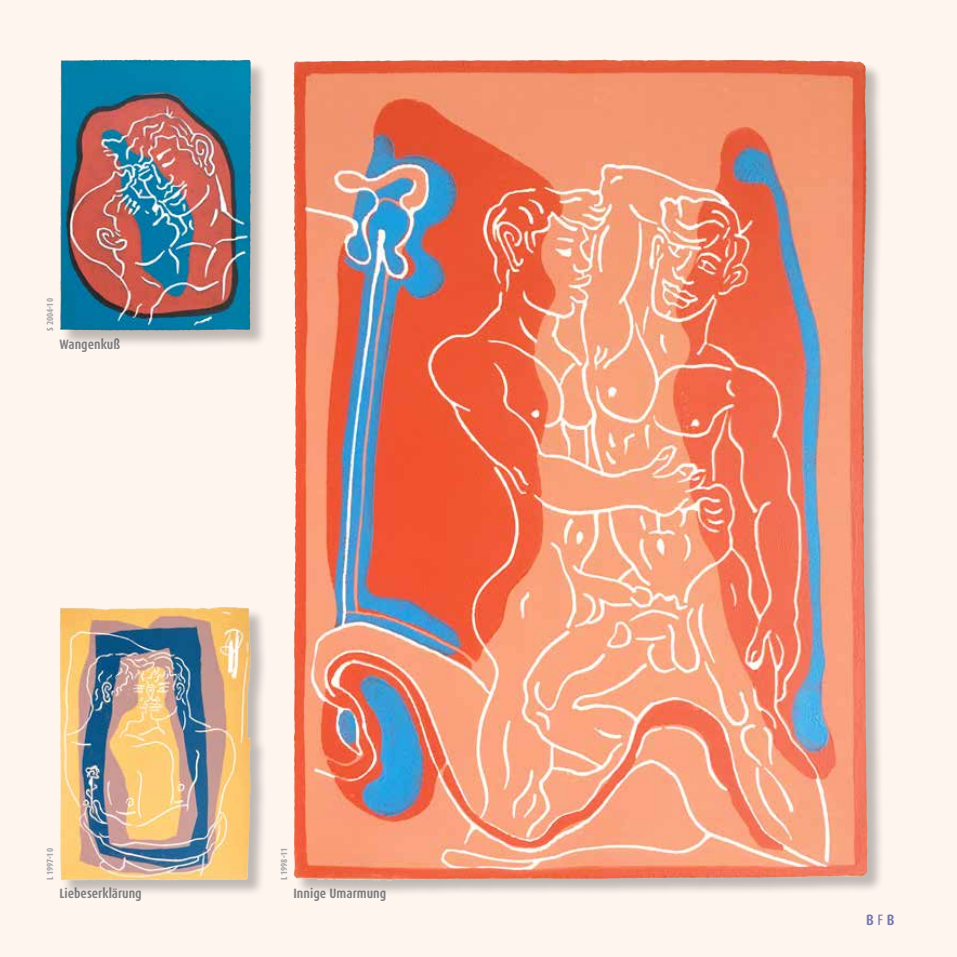
<style>
.page{position:relative;width:957px;height:957px;background:#fff5ef}
.page>*{position:absolute;margin:0;border:0;box-sizing:border-box;transform-origin:0 0}
.t1{font:700 15px "Dax Condensed";color:#7578b0}
.t2{font:700 13.5px "Dax Condensed";color:#808285}
.t3{font:800 9px "Dax Condensed";color:#a7a9ac}
.s1{font-weight:400}
</style>
<div class="page">
<div style="left:61px;top:608px;width:207px;height:289px;background:#000;opacity:.25"></div>
<img style="left:96px;top:607px;width:132px;height:2px">
<div style="left:295px;top:61px;width:589px;height:836px;background:#000;opacity:.25"></div>
<img style="left:293px;top:60px;width:311px;height:200px">
<div style="left:61px;top:61px;width:207px;height:287px;background:#000;opacity:.25"></div>
<img style="left:60px;top:60px;width:88px;height:271px">
<p class="t3" style="left:45px;top:331px;width:34px;rotate:-90deg">S 2004-10</p>
<p class="t2" style="left:60px;top:337px;width:62px">Wangenkuß</p>
<p class="t3" style="left:45px;top:880px;width:34px;rotate:-90deg">L 1997-10</p>
<p class="t3" style="left:279px;top:880px;width:34px;rotate:-90deg">L 1998-11</p>
<p class="t2" style="left:60px;top:886px;width:84px">Liebeserklärung</p>
<p class="t2" style="left:293px;top:886px;width:94px">Innige Umarmung</p>
<p class="t1" style="left:866px;top:911px;width:30px">B <span class="s1">F</span>B</p>
</div>
